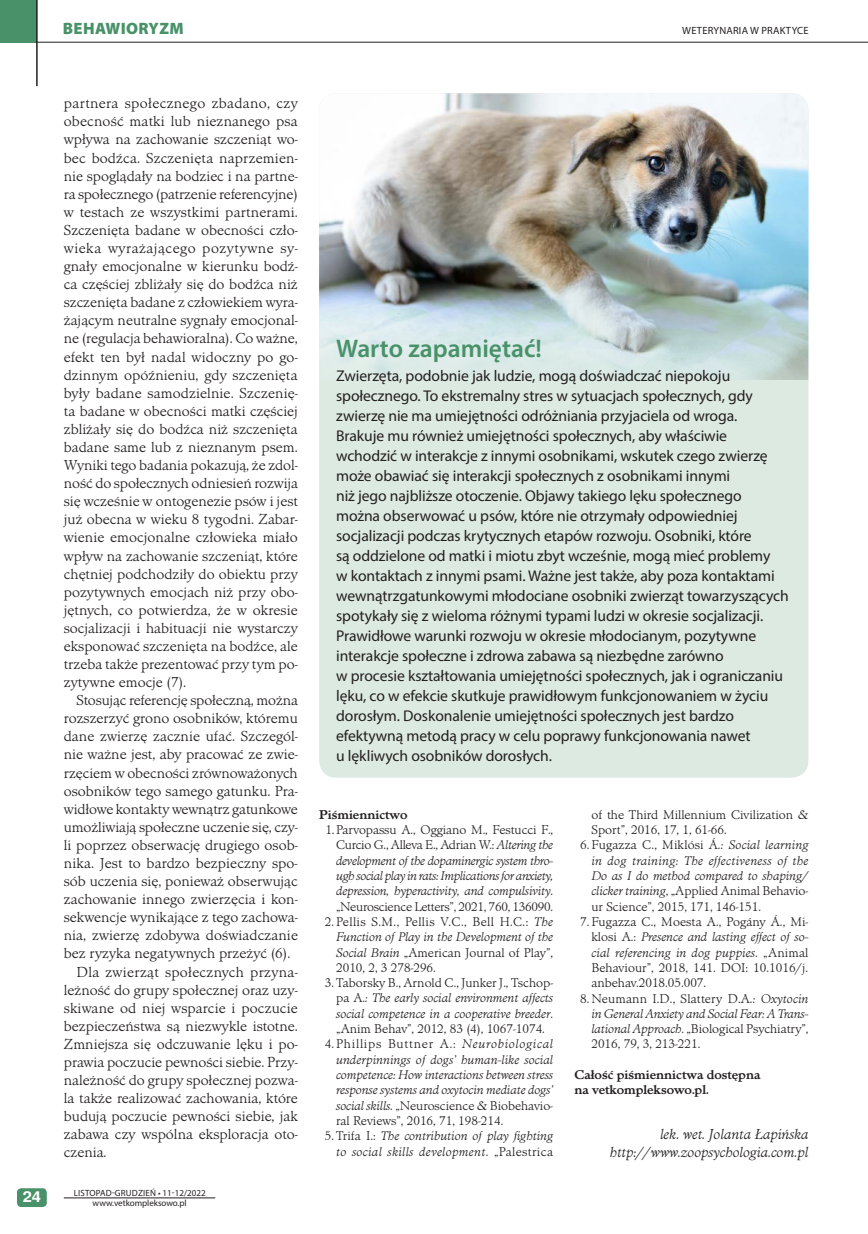
<style>
.page{position:relative;width:868px;height:1234px;background:#fff}
.page>*{position:absolute;margin:0;border:0;box-sizing:border-box;transform-origin:0 0}
.t1{font:600 25.5px "Myriad Pro";color:#499269}
.t2{font:900 16.5px "Myriad Pro";letter-spacing:.02em;color:#499269}
.t3{font:15.6px/20px "Myriad Pro";letter-spacing:-.005em;color:#231f20}
.t4{font:300 15px/18.1px "Minister TCE";color:#231f20;text-align:justify}
.t5{font:italic 300 15px/18px "Minister TCE";color:#231f20;text-align:right}
.t6{font:300 15px "Minister TCE";letter-spacing:.02em;color:#231f20}
.t7{font:700 15px "Nimbus San LCE";color:#fff;scale:1.1 1}
.t8{font:italic 300 13.2px/15.3px "Minister TCE";color:#231f20;text-align:justify}
.t9{font:300 13.2px/15.3px "Minister TCE";color:#231f20;text-align:justify}
.t10{font:700 13.2px/15.3px "Minister TCE";color:#231f20}
.t11{font:300 13.2px "Minister TCE";letter-spacing:.06em;color:#231f20}
.t12{font:10.5px "Myriad Pro";letter-spacing:.02em;color:#231f20}
.t13{font:9px "Myriad Pro";letter-spacing:.02em;color:#231f20}
.t14{font:9px "Myriad Pro";color:#231f20}
.s1{font-style:normal}
.s2{font-style:italic}
</style>
<div class="page">
<div style="left:0;top:0;width:37px;height:42px;background:#499269"></div>
<hr style="left:36px;top:0;width:2px;height:86px;background:#231f20">
<hr style="left:36px;top:42px;width:831px;height:1px;background:#231f20">
<div style="left:17px;top:1187px;width:30px;height:19px;background:#499269;border-radius:4px"></div>
<hr style="left:64px;top:1197px;width:151px;height:1px;background:#231f20">
<div style="left:319px;top:93px;width:489px;height:684px;background:#ddeae1;border-radius:17px"></div>
<img style="left:319px;top:93px;width:489px;height:286px">
<p class="t2" style="left:63px;top:17px;width:122px">BEHAWIORYZM</p>
<p class="t12" style="left:682px;top:24px;width:128px">WETERYNARIA W PRAKTYCE</p>
<p class="t7" style="left:23px;top:1187px;width:18px">24</p>
<p class="t4" style="left:64px;top:94px;width:236px">partnera społecznego zbadano, czy obecność matki lub nieznanego psa wpływa na zachowanie szczeniąt wo&shy;bec bodźca. Szczenięta naprzemien&shy;nie spoglądały na bodziec i na partne&shy;ra społecznego (patrzenie referencyjne) w testach ze wszystkimi partnerami.<br>Szczenięta badane w obecności czło&shy;wieka wyrażającego pozytywne sy&shy;gnały emocjonalne w kierunku bodź&shy;ca częściej zbliżały się do bodźca niż szczenięta badane z człowiekiem wyra&shy;żającym neutralne sygnały emocjonal&shy;ne (regulacja behawioralna). Co ważne, efekt ten był nadal widoczny po go&shy;dzinnym opóźnieniu, gdy szczenięta były badane samodzielnie. Szczenię&shy;ta badane w obecności matki częściej zbliżały się do bodźca niż szczenięta badane same lub z nieznanym psem.<br>Wyniki tego badania pokazują, że zdol&shy;ność do społecznych odniesień rozwija się wcześnie w ontogenezie psów i jest już obecna w wieku 8 tygodni. Zabar&shy;wienie emocjonalne człowieka miało wpływ na zachowanie szczeniąt, które chętniej podchodziły do obiektu przy pozytywnych emocjach niż przy obo&shy;jętnych, co potwierdza, że w okresie socjalizacji i habituacji nie wystarczy eksponować szczenięta na bodźce, ale trzeba także prezentować przy tym po&shy;zytywne emocje (7).</p>
<p class="t4" style="left:77px;top:691px;width:223px">Stosując referencję społeczną, można</p>
<p class="t4" style="left:64px;top:709px;width:235px">rozszerzyć grono osobników, któremu</p>
<p class="t4" style="left:64px;top:727px;width:235px">dane zwierzę zacznie ufać. Szczegól-</p>
<p class="t4" style="left:64px;top:745px;width:235px">nie ważne jest, aby pracować ze zwie-</p>
<p class="t4" style="left:64px;top:763px;width:235px">rzęciem w obecności zrównoważonych</p>
<p class="t4" style="left:64px;top:781px;width:235px">osobników tego samego gatunku. Pra-</p>
<p class="t4" style="left:64px;top:799px;width:235px">widłowe kontakty wewnątrz gatunkowe</p>
<p class="t4" style="left:64px;top:817px;width:235px">umożliwiają społeczne uczenie się, czy-</p>
<p class="t4" style="left:64px;top:836px;width:235px">li poprzez obserwację drugiego osob-</p>
<p class="t4" style="left:64px;top:854px;width:235px">nika. Jest to bardzo bezpieczny spo-</p>
<p class="t4" style="left:64px;top:872px;width:235px">sób uczenia się, ponieważ obserwując</p>
<p class="t4" style="left:64px;top:890px;width:235px">zachowanie innego zwierzęcia i kon-</p>
<p class="t4" style="left:64px;top:908px;width:235px">sekwencje wynikające z tego zachowa-</p>
<p class="t4" style="left:64px;top:926px;width:236px">nia, zwierzę zdobywa doświadczanie</p>
<p class="t4" style="left:64px;top:944px;width:228px">bez ryzyka negatywnych przeżyć (6).</p>
<p class="t6" style="left:77px;top:963px;width:223px">Dla zwierząt społecznych przyna-</p>
<p class="t4" style="left:64px;top:980px;width:235px">leżność do grupy społecznej oraz uzy-</p>
<p class="t4" style="left:64px;top:998px;width:235px">skiwane od niej wsparcie i poczucie</p>
<p class="t4" style="left:64px;top:1016px;width:235px">bezpieczeństwa są niezwykle istotne.</p>
<p class="t4" style="left:64px;top:1034px;width:235px">Zmniejsza się odczuwanie lęku i po-</p>
<p class="t4" style="left:64px;top:1052px;width:235px">prawia poczucie pewności siebie. Przy-</p>
<p class="t4" style="left:64px;top:1071px;width:235px">należność do grupy społecznej pozwa-</p>
<p class="t4" style="left:64px;top:1089px;width:235px">la także realizować zachowania, które</p>
<p class="t4" style="left:64px;top:1107px;width:235px">budują poczucie pewności siebie, jak</p>
<p class="t4" style="left:64px;top:1125px;width:235px">zabawa czy wspólna eksploracja oto-</p>
<p class="t4" style="left:64px;top:1143px;width:44px">czenia.</p>
<p class="t13" style="left:74px;top:1186px;width:133px">LISTOPAD-GRUDZIEŃ • 11-12/2022</p>
<p class="t14" style="left:93px;top:1197px;width:95px">www.vetkompleksowo.pl</p>
<h1 class="t1" style="left:336px;top:332px;width:207px">Warto zapamiętać!</h1>
<p class="t3" style="left:336px;top:366px;width:454px">Zwierzęta, podobnie jak ludzie, mogą doświadczać niepokoju społecznego. To ekstremalny stres w sytuacjach społecznych, gdy zwierzę nie ma umiejętności odróżniania przyjaciela od wroga.<br>Brakuje mu również umiejętności społecznych, aby właściwie wchodzić w interakcje z innymi osobnikami, wskutek czego zwierzę może obawiać się interakcji społecznych z osobnikami innymi<br>niż jego najbliższe otoczenie. Objawy takiego lęku społecznego można obserwować u psów, które nie otrzymały odpowiedniej socjalizacji podczas krytycznych etapów rozwoju. Osobniki, które<br>są oddzielone od matki i miotu zbyt wcześnie, mogą mieć problemy<br>w kontaktach z innymi psami. Ważne jest także, aby poza kontaktami wewnątrzgatunkowymi młodociane osobniki zwierząt towarzyszących spotykały się z wieloma różnymi typami ludzi w okresie socjalizacji.<br>Prawidłowe warunki rozwoju w okresie młodocianym, pozytywne interakcje społeczne i zdrowa zabawa są niezbędne zarówno<br>w procesie kształtowania umiejętności społecznych, jak i ograniczaniu lęku, co w efekcie skutkuje prawidłowym funkcjonowaniem w życiu dorosłym. Doskonalenie umiejętności społecznych jest bardzo efektywną metodą pracy w celu poprawy funkcjonowania nawet<br>u lękliwych osobników dorosłych.</p>
<p class="t10" style="left:319px;top:806px;width:90px">Piśmiennictwo</p>
<p class="t8" style="left:336px;top:822px;width:218px;text-indent:-11px"><span class="s1">1.Parvopassu A., Oggiano M., Festucci F., Curcio G., Alleva E., Adrian W.:</span> Altering the development of the dopaminergic system thro&shy;ugh social play in rats: Implications for anxiety, depression, hyperactivity, and compulsivity<span class="s1">. „Neuroscience Letters”, 2021, 760, 136090.</span></p>
<p class="t9" style="left:336px;top:913px;width:218px;text-indent:-11px">2. Pellis S.M., Pellis V.C., Bell H.C<span class="s2">.</span>: <span class="s2">The Function of Play in the Development of the Social Brain</span> „American Journal of Play”, 2010, 2, 3 278-296.</p>
<p class="t9" style="left:325px;top:975px;width:230px">3. Taborsky B., Arnold C., Junker J., Tschop-</p>
<p class="t8" style="left:336px;top:990px;width:218px"><span class="s1">pa A</span>.: The early social environment affects</p>
<p class="t8" style="left:336px;top:1005px;width:218px">social competence in a cooperative breeder<span class="s1">.</span></p>
<p class="t9" style="left:336px;top:1021px;width:210px">„Anim Behav”, 2012, 83 (4), 1067-1074.</p>
<p class="t11" style="left:325px;top:1036px;width:230px">4.Phillips Buttner A.: <span class="s2">Neurobiological</span></p>
<p class="t8" style="left:336px;top:1051px;width:218px">underpinnings of dogs’ human-like social</p>
<p class="t8" style="left:336px;top:1067px;width:218px">competence: How interactions between stress</p>
<p class="t8" style="left:336px;top:1082px;width:218px">response systems and oxytocin mediate dogs’</p>
<p class="t9" style="left:336px;top:1097px;width:218px"><span class="s2">social skills.</span> „Neuroscience &amp; Biobehavio-</p>
<p class="t9" style="left:336px;top:1112px;width:169px">ral Reviews”, 2016, 71, 198-214.</p>
<p class="t8" style="left:325px;top:1128px;width:230px;text-align:right"><span class="s1">5. Trifa I.:</span> The contribution of play fighting to social skills development<span class="s1">. „Palestrica</span></p>
<p class="t9" style="left:591px;top:806px;width:218px">of the Third Millennium Civilization &amp;<br>Sport”, 2016, 17, 1, 61-66.</p>
<p class="t8" style="left:591px;top:837px;width:218px;text-indent:-11px"><span class="s1">6. Fugazza C., Miklósi Á</span>.: Social learning in dog training: The effectiveness of the Do as I do method compared to shaping/ clicker training<span class="s1">, „Applied Animal Behavio&shy;ur Science”, 2015, 171, 146-151.</span></p>
<p class="t9" style="left:591px;top:914px;width:218px;text-indent:-11px">7. Fugazza C., Moesta A., Pogány Á., Mi&shy;klosi A.: <span class="s2">Presence and lasting effect of so&shy;cial referencing in dog puppies.</span> „Animal Behaviour”, 2018, 141. DOI: 10.1016/j. anbehav.2018.05.007.</p>
<p class="t9" style="left:591px;top:990px;width:219px;text-indent:-11px">8. Neumann I.D., Slattery D.A<span class="s2">.: Oxytocin in General Anxiety and Social Fear: A Trans&shy;lational Approach</span>. „Biological Psychiatry”, 2016, 79, 3, 213-221.</p>
<p class="t10" style="left:574px;top:1066px;width:188px">Całość piśmiennictwa dostępna na vetkompleksowo.pl.</p>
<p class="t5" style="left:609px;top:1125px;width:200px">lek. wet. Jolanta Łapińska http://www.zoopsychologia.com.pl</p>
</div>
